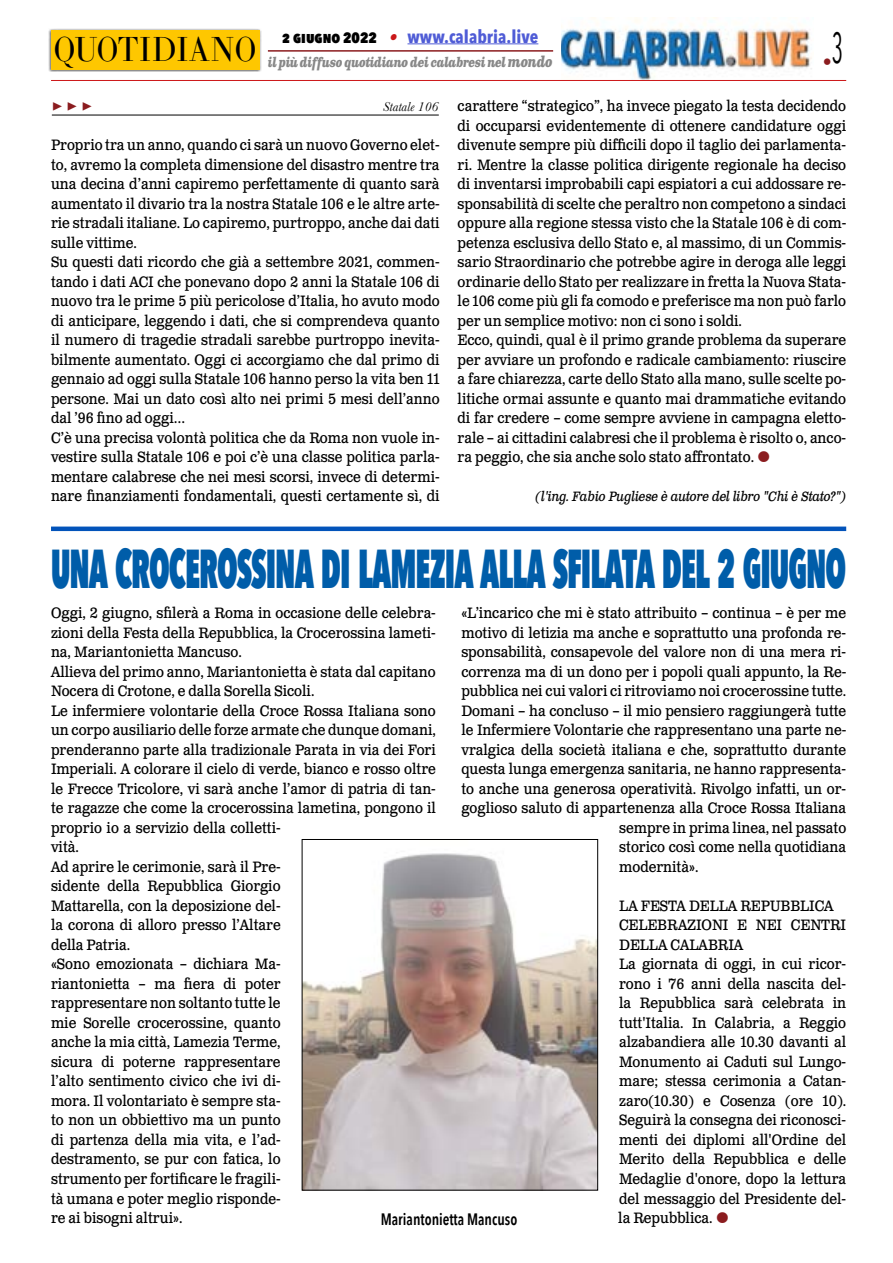
<style>
.page{position:relative;width:893px;height:1263px;background:#fff}
.page>*{position:absolute;margin:0;border:0;box-sizing:border-box;transform-origin:0 0}
.t1{font:800 54.6px "Avenir Next Condensed";letter-spacing:-.03em;color:#005da9;scale:.59 1}
.t2{font:34.2px "LTC Bodoni 175 Pro";color:#000;scale:.88 1}
.t3{font:700 18px "Avenir Next Condensed";color:#4f5cd6}
.t4{font:700 18px "Minion Pro";color:#8b1c1f}
.t5{font:18px "Avenir Next Condensed";color:#8b1c1f}
.t6{font:600 16.5px "Avenir Next Condensed";color:#000;scale:.9 1}
.t7{font:15px/19.5px "Clarendon Text Pro";color:#000;scale:.9 1}
.t8{font:italic 13.5px "Clarendon Text Pro";letter-spacing:-.02em;color:#000;scale:.9 1}
.t9{font:italic 700 13.5px "Clarendon Text Pro";letter-spacing:-.05em;color:#878787;scale:.79 1}
.t10{font:italic 13.5px "Baskerville";color:#000}
.s1{font-weight:800;font-size:15px;color:#000}
.s2{font-family:"Clarendon Text Pro";font-style:italic;font-size:16.5px;color:#ca181a}
.s3{font-size:15px}
</style>
<div class="page">
<img style="left:561px;top:17px;width:251px;height:63px">
<hr style="left:51px;top:80px;width:795px;height:1px;background:#cd1719">
<div style="left:48px;top:28px;width:213px;height:44px;background:#000;opacity:.75"></div>
<div style="left:51px;top:31px;width:208px;height:39px;background:#fec700"></div>
<hr style="left:407px;top:43px;width:131px;height:1px;background:#4f5cd6">
<hr style="left:268px;top:50px;width:285px;height:2px;background:#8b1c1f">
<hr style="left:52px;top:115px;width:387px;height:1px;background:#000">
<hr style="left:51px;top:527px;width:795px;height:4px;background:#0253ba">
<img style="left:304px;top:853px;width:292px;height:335px">
<div style="left:302px;top:839px;width:296px;height:351px;border:1px solid #000"></div>
<h2 class="t2" style="left:54px;top:27px;width:232px">QUOTIDIANO</h2>
<p class="t3" style="left:282px;top:25px;width:258px"><span class="s1">2 giugno 2022</span> <span class="s2">•</span> www.calabria.live</p>
<p class="t9" style="left:268px;top:53px;width:362px">il più diffuso quotidiano dei calabresi nel <span class="s3">mondo</span></p>
<p class="t5" style="left:823px;top:46px;width:22px">•<sup>3</sup></p>
<p class="t4" style="left:52px;top:92px;width:42px">▶ ▶ ▶</p>
<p class="t10" style="left:383px;top:97px;width:57px">Statale 106</p>
<p class="t7" style="left:51px;top:136px;width:433px">Proprio tra un anno, quando ci sarà un nuovo Governo elet&shy;to, avremo la completa dimensione del disastro mentre tra una decina d’anni capiremo perfettamente di quanto sarà aumentato il divario tra la nostra Statale 106 e le altre arte&shy;rie stradali italiane. Lo capiremo, purtroppo, anche dai dati sulle vittime.<br>Su questi dati ricordo che già a settembre 2021, commen&shy;tando i dati ACI che ponevano dopo 2 anni la Statale 106 di nuovo tra le prime 5 più pericolose d’Italia, ho avuto modo di anticipare, leggendo i dati, che si comprendeva quanto il numero di tragedie stradali sarebbe purtroppo inevita&shy;bilmente aumentato. Oggi ci accorgiamo che dal primo di gennaio ad oggi sulla Statale 106 hanno perso la vita ben 11 persone. Mai un dato così alto nei primi 5 mesi dell’anno dal ’96 fino ad oggi…<br>C’è una precisa volontà politica che da Roma non vuole in&shy;vestire sulla Statale 106 e poi c’è una classe politica parla&shy;mentare calabrese che nei mesi scorsi, invece di determi&shy;nare finanziamenti fondamentali, questi certamente sì, di</p>
<p class="t7" style="left:458px;top:97px;width:433px">carattere “strategico”, ha invece piegato la testa decidendo di occuparsi evidentemente di ottenere candidature oggi divenute sempre più difficili dopo il taglio dei parlamenta&shy;ri. Mentre la classe politica dirigente regionale ha deciso di inventarsi improbabili capi espiatori a cui addossare re&shy;sponsabilità di scelte che peraltro non competono a sindaci oppure alla regione stessa visto che la Statale 106 è di com&shy;petenza esclusiva dello Stato e, al massimo, di un Commis&shy;sario Straordinario che potrebbe agire in deroga alle leggi ordinarie dello Stato per realizzare in fretta la Nuova Stata&shy;le 106 come più gli fa comodo e preferisce ma non può farlo per un semplice motivo: non ci sono i soldi.<br>Ecco, quindi, qual è il primo grande problema da superare per avviare un profondo e radicale cambiamento: riuscire a fare chiarezza, carte dello Stato alla mano, sulle scelte po&shy;litiche ormai assunte e quanto mai drammatiche evitando di far credere – come sempre avviene in campagna eletto&shy;rale – ai cittadini calabresi che il problema è risolto o, anco&shy;ra peggio, che sia anche solo stato affrontato.</p>
<p class="t8" style="left:535px;top:488px;width:347px">(l'ing. Fabio Pugliese è autore del libro "Chi è Stato?")</p>
<h1 class="t1" style="left:51px;top:535px;width:1349px">UNA CROCEROSSINA DI LAMEZIA ALLA SFILATA DEL 2 GIUGNO</h1>
<p class="t7" style="left:51px;top:604px;width:429px">Oggi, 2 giugno, sfilerà a Roma in occasione delle celebra&shy;zioni della Festa della Repubblica, la Crocerossina lameti&shy;na, Mariantonietta Mancuso.<br>Allieva del primo anno, Mariantonietta è stata dal capitano Nocera di Crotone, e dalla Sorella Sicoli.<br>Le infermiere volontarie della Croce Rossa Italiana sono un corpo ausiliario delle forze armate che dunque domani, prenderanno parte alla tradizionale Parata in via dei Fori Imperiali. A colorare il cielo di verde, bianco e rosso oltre le Frecce Tricolore, vi sarà anche l’amor di patria di tan&shy;te ragazze che come la crocerossina lametina, pongono il proprio io a servizio della colletti-<br>vità.<br>Ad aprire le cerimonie, sarà il Pre-<br>sidente della Repubblica Giorgio<br>Mattarella, con la deposizione del-<br>la corona di alloro presso l’Altare<br>della Patria.<br>«Sono emozionata – dichiara Ma-<br>riantonietta – ma fiera di poter<br>rappresentare non soltanto tutte le<br>mie Sorelle crocerossine, quanto<br>anche la mia città, Lamezia Terme,<br>sicura di poterne rappresentare<br>l’alto sentimento civico che ivi di-<br>mora. Il volontariato è sempre sta-<br>to non un obbiettivo ma un punto<br>di partenza della mia vita, e l’ad-<br>destramento, se pur con fatica, lo<br>strumento per fortificare le fragili-<br>tà umana e poter meglio risponde-<br>re ai bisogni altrui».</p>
<p class="t7" style="left:461px;top:604px;width:429px">«L’incarico che mi è stato attribuito – continua – è per me</p>
<p class="t7" style="left:461px;top:624px;width:429px">motivo di letizia ma anche e soprattutto una profonda re-</p>
<p class="t7" style="left:461px;top:643px;width:429px">sponsabilità, consapevole del valore non di una mera ri-</p>
<p class="t7" style="left:461px;top:663px;width:429px">correnza ma di un dono per i popoli quali appunto, la Re-</p>
<p class="t7" style="left:461px;top:682px;width:429px">pubblica nei cui valori ci ritroviamo noi crocerossine tutte.</p>
<p class="t7" style="left:461px;top:702px;width:429px">Domani – ha concluso – il mio pensiero raggiungerà tutte</p>
<p class="t7" style="left:461px;top:721px;width:429px">le Infermiere Volontarie che rappresentano una parte ne-</p>
<p class="t7" style="left:461px;top:741px;width:429px">vralgica della società italiana e che, soprattutto durante</p>
<p class="t7" style="left:461px;top:760px;width:429px">questa lunga emergenza sanitaria, ne hanno rappresenta-</p>
<p class="t7" style="left:461px;top:780px;width:429px">to anche una generosa operatività. Rivolgo infatti, un or-</p>
<p class="t7" style="left:461px;top:799px;width:429px">goglioso saluto di appartenenza alla Croce Rossa Italiana</p>
<p class="t7" style="left:619px;top:819px;width:254px">sempre in prima linea, nel passato</p>
<p class="t7" style="left:619px;top:838px;width:254px">storico così come nella quotidiana</p>
<p class="t7" style="left:619px;top:858px;width:90px">modernità».</p>
<p class="t7" style="left:619px;top:897px;width:254px">LA FESTA DELLA REPUBBLICA<br>CELEBRAZIONI E NEI CENTRI<br>DELLA CALABRIA<br>La giornata di oggi, in cui ricor&shy;rono i 76 anni della nascita del&shy;la Repubblica sarà celebrata in tutt'Italia. In Calabria, a Reggio alzabandiera alle 10.30 davanti al<br>Monumento ai Caduti sul Lungo&shy;mare; stessa cerimonia a Catan&shy;zaro(10.30) e Cosenza (ore 10).<br>Seguirà la consegna dei riconosci&shy;menti dei diplomi all'Ordine del<br>Merito della Repubblica e delle<br>Medaglie d'onore, dopo la lettura del messaggio del Presidente del-</p>
<p class="t6" style="left:381px;top:1205px;width:153px">Mariantonietta Mancuso</p>
<p class="t7" style="left:618px;top:1209px;width:106px">la Repubblica.</p>
</div>
